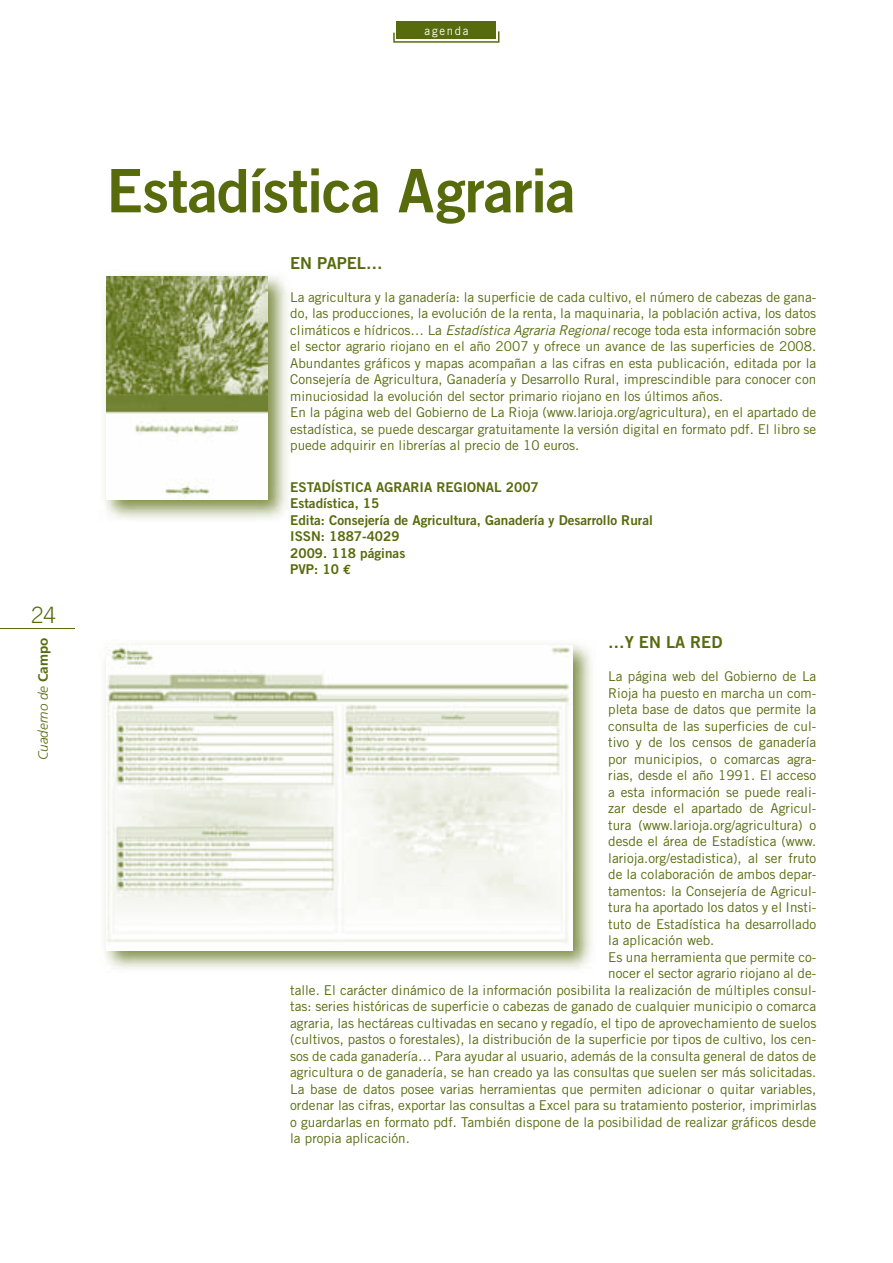
<style>
.page{position:relative;width:893px;height:1263px;background:#fff}
.page>*{position:absolute;margin:0;border:0;box-sizing:border-box;transform-origin:0 0}
.t1{font:60px "Trade Gothic Bold Two";letter-spacing:-.02em;color:#576b0d}
.t2{font:300 22.5px "Trade Gothic";color:#576b0d}
.t3{font:16.5px "Trade Gothic Bold Two";color:#576b0d}
.t4{font:13.5px/16.5px "Trade Gothic";color:#576b0d}
.t5{font:13.5px/16.5px "Trade Gothic Bold Two";color:#576b0d}
.t6{font:italic 300 13.5px "Frutiger";color:#576b0d}
.t7{font:12px "Trade Gothic";letter-spacing:.15em;color:#fff;scale:.95 1}
.s1{font-weight:700;font-style:normal}
.s2{font-style:italic}
.s3{font-family:"Euro Mono";font-weight:700}
</style>
<div class="page">
<hr style="left:0;top:628px;width:75px;height:1px;background:#576b0d">
<svg style="left:393px;top:31px;width:106px;height:12px"></svg>
<div style="left:397px;top:21px;width:99px;height:18px;background:#576b0d"></div>
<img style="left:104px;top:275px;width:184px;height:245px">
<img style="left:106px;top:276px;width:162px;height:224px">
<img style="left:104px;top:643px;width:488px;height:327px">
<img style="left:106px;top:645px;width:467px;height:305px">
<h2 class="t2" style="left:31px;top:601px;width:27px">24</h2>
<p class="t6" style="left:35px;top:760px;width:124px;rotate:-90deg">Cuaderno de <span class="s1">Campo</span></p>
<p class="t7" style="left:425px;top:23px;width:48px">agenda</p>
<h1 class="t1" style="left:106px;top:154px;width:471px">Estadística Agraria</h1>
<p class="t3" style="left:290px;top:252px;width:94px">EN PAPEL…</p>
<p class="t4" style="left:290px;top:288px;width:528px">La agricultura y la ganadería: la superficie de cada cultivo, el número de cabezas de gana&shy;do, las producciones, la evolución de la renta, la maquinaria, la población activa, los datos climáticos e hídricos… La <span class="s2">Estadística Agraria Regional</span> recoge toda esta información sobre el sector agrario riojano en el año 2007 y ofrece un avance de las superficies de 2008.<br>Abundantes gráficos y mapas acompañan a las cifras en esta publicación, editada por la Consejería de Agricultura, Ganadería y Desarrollo Rural, imprescindible para conocer con minuciosidad la evolución del sector primario riojano en los últimos años.<br>En la página web del Gobierno de La Rioja (www.larioja.org/agricultura), en el apartado de estadística, se puede descargar gratuitamente la versión digital en formato pdf. El libro se puede adquirir en librerías al precio de 10 euros.</p>
<p class="t5" style="left:290px;top:478px;width:364px">ESTADÍSTICA AGRARIA REGIONAL 2007<br>Estadística, 15<br>Edita: Consejería de Agricultura, Ganadería y Desarrollo Rural<br>ISSN: 1887-4029<br>2009. 118 páginas<br>PVP: 10 <span class="s3">€</span></p>
<p class="t3" style="left:608px;top:632px;width:116px">…Y EN LA RED</p>
<p class="t4" style="left:608px;top:668px;width:210px">La página web del Gobierno de La</p>
<p class="t4" style="left:608px;top:684px;width:210px">Rioja ha puesto en marcha un com-</p>
<p class="t4" style="left:608px;top:701px;width:210px">pleta base de datos que permite la</p>
<p class="t4" style="left:608px;top:717px;width:210px">consulta de las superficies de cul-</p>
<p class="t4" style="left:608px;top:734px;width:210px">tivo y de los censos de ganadería</p>
<p class="t4" style="left:608px;top:750px;width:210px">por municipios, o comarcas agra-</p>
<p class="t4" style="left:608px;top:767px;width:210px">rias, desde el año 1991. El acceso</p>
<p class="t4" style="left:608px;top:783px;width:210px">a esta información se puede reali-</p>
<p class="t4" style="left:608px;top:800px;width:210px">zar desde el apartado de Agricul-</p>
<p class="t4" style="left:608px;top:816px;width:210px">tura (www.larioja.org/agricultura) o</p>
<p class="t4" style="left:608px;top:833px;width:210px">desde el área de Estadística (www.</p>
<p class="t4" style="left:608px;top:849px;width:210px">larioja.org/estadistica), al ser fruto</p>
<p class="t4" style="left:608px;top:866px;width:210px">de la colaboración de ambos depar-</p>
<p class="t4" style="left:608px;top:882px;width:210px">tamentos: la Consejería de Agricul-</p>
<p class="t4" style="left:608px;top:899px;width:210px">tura ha aportado los datos y el Insti-</p>
<p class="t4" style="left:608px;top:915px;width:210px">tuto de Estadística ha desarrollado</p>
<p class="t4" style="left:608px;top:932px;width:108px">la aplicación web.</p>
<p class="t4" style="left:608px;top:948px;width:210px">Es una herramienta que permite co-</p>
<p class="t4" style="left:608px;top:965px;width:210px">nocer el sector agrario riojano al de-</p>
<p class="t4" style="left:290px;top:981px;width:528px">talle. El carácter dinámico de la información posibilita la realización de múltiples consul-</p>
<p class="t4" style="left:290px;top:998px;width:528px">tas: series históricas de superficie o cabezas de ganado de cualquier municipio o comarca</p>
<p class="t4" style="left:290px;top:1014px;width:528px">agraria, las hectáreas cultivadas en secano y regadío, el tipo de aprovechamiento de suelos</p>
<p class="t4" style="left:290px;top:1031px;width:527px">(cultivos, pastos o forestales), la distribución de la superficie por tipos de cultivo, los cen-</p>
<p class="t4" style="left:290px;top:1047px;width:528px">sos de cada ganadería… Para ayudar al usuario, además de la consulta general de datos de</p>
<p class="t4" style="left:290px;top:1064px;width:528px">agricultura o de ganadería, se han creado ya las consultas que suelen ser más solicitadas.</p>
<p class="t4" style="left:290px;top:1080px;width:528px">La base de datos posee varias herramientas que permiten adicionar o quitar variables,</p>
<p class="t4" style="left:290px;top:1097px;width:528px">ordenar las cifras, exportar las consultas a Excel para su tratamiento posterior, imprimirlas</p>
<p class="t4" style="left:290px;top:1113px;width:527px">o guardarlas en formato pdf. También dispone de la posibilidad de realizar gráficos desde</p>
<p class="t4" style="left:290px;top:1130px;width:121px">la propia aplicación.</p>
</div>
